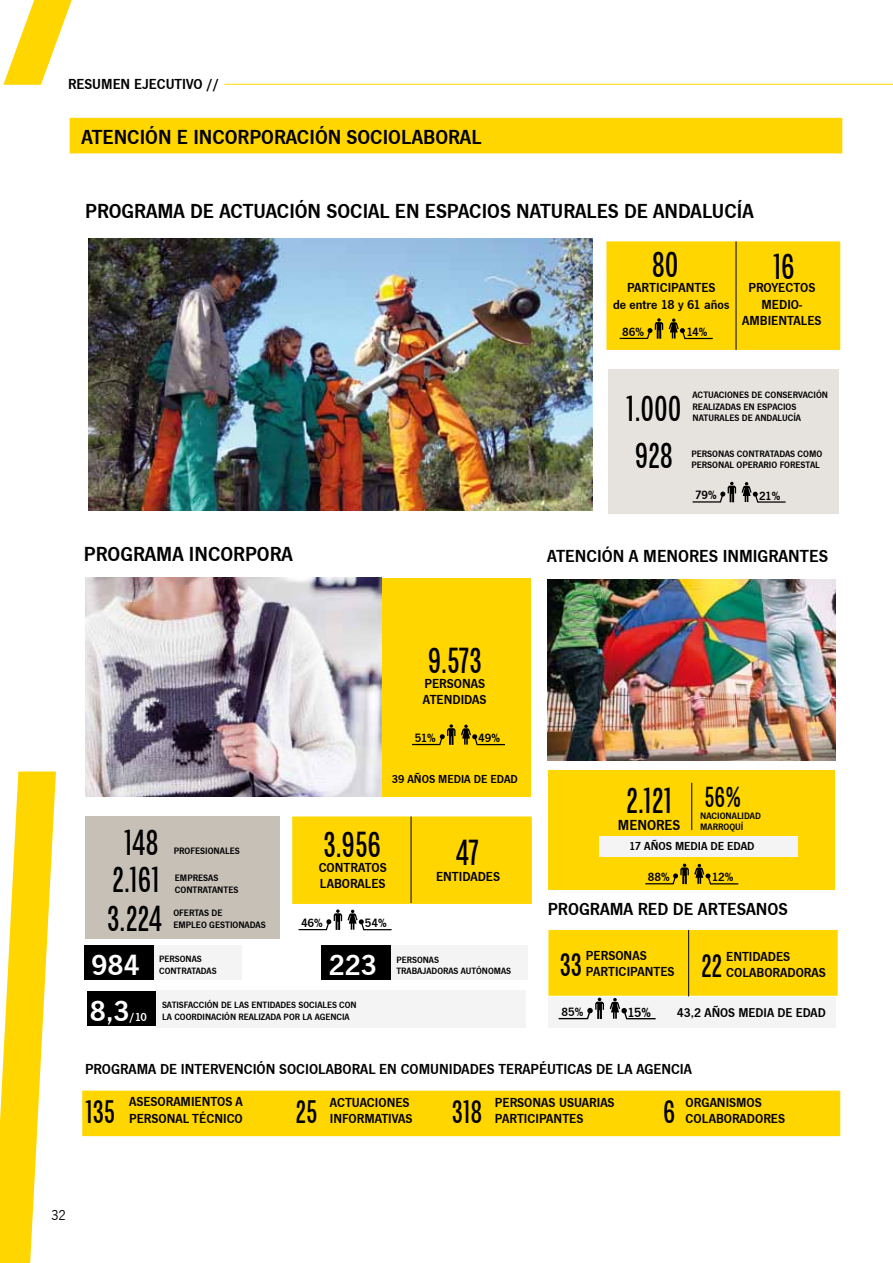
<style>
.page{position:relative;width:893px;height:1263px;background:#fff}
.page>*{position:absolute;margin:0;border:0;box-sizing:border-box;transform-origin:0 0}
.t1{font:36px "Chartwell Radar";color:#000}
.t2{font:32.4px "Chartwell Radar";color:#000}
.t3{font:30.3px "News Got T Dem";color:#fff}
.t4{font:28.8px "Chartwell Radar";color:#000}
.t5{font:21px "News Got T Dem";color:#000}
.t6{font:18px "News Got T Dem";color:#000}
.t7{font:15px "News Got T Dem";color:#000}
.t8{font:15px "News Got T";color:#000}
.t9{font:13.65px "News Got T Dem";color:#000}
.t10{font:13.5px/16.2px "News Got T Dem";color:#000}
.t11{font:13.2px "News Got T Dem";color:#000}
.t12{font:12.45px "News Got T Dem";color:#000}
.t13{font:12.15px "News Got T Dem";color:#fff}
.t14{font:12px "News Got T Dem";color:#000}
.t15{font:9.6px/11.6px "News Got T Dem";color:#000}
.t16{font:9.45px/11.4px "News Got T Dem";color:#000}
</style>
<div class="page">
<svg style="left:3px;top:0;width:69px;height:85px"></svg>
<svg style="left:0;top:771px;width:56px;height:492px"></svg>
<hr style="left:224px;top:84px;width:669px;height:1px;background:#ffd600">
<div style="left:606px;top:241px;width:234px;height:109px;background:#ffd600;border:3px solid #ffd600"></div>
<hr style="left:736px;top:241px;width:1px;height:109px;background:#000">
<svg style="left:669px;top:318px;width:44px;height:22px"></svg>
<svg style="left:619px;top:318px;width:44px;height:21px"></svg>
<div style="left:608px;top:370px;width:231px;height:144px;background:#e6e3df"></div>
<svg style="left:692px;top:482px;width:94px;height:21px"></svg>
<img style="left:88px;top:238px;width:505px;height:273px">
<div style="left:82px;top:1091px;width:758px;height:45px;background:#ffd600"></div>
<div style="left:548px;top:771px;width:286px;height:119px;background:#ffd600"></div>
<img style="left:548px;top:579px;width:288px;height:181px">
<div style="left:549px;top:998px;width:287px;height:30px;background:#f4f4f5"></div>
<svg style="left:610px;top:998px;width:46px;height:22px"></svg>
<svg style="left:558px;top:998px;width:46px;height:22px"></svg>
<div style="left:599px;top:836px;width:199px;height:21px;background:#f4f4f5"></div>
<hr style="left:691px;top:783px;width:1px;height:47px;background:#000">
<svg style="left:645px;top:864px;width:94px;height:21px"></svg>
<div style="left:87px;top:991px;width:77px;height:34px;background:#000"></div>
<div style="left:157px;top:990px;width:369px;height:37px;background:#f4f4f5"></div>
<div style="left:84px;top:945px;width:77px;height:35px;background:#000"></div>
<div style="left:154px;top:945px;width:87px;height:35px;background:#f4f4f5"></div>
<div style="left:321px;top:946px;width:78px;height:34px;background:#000"></div>
<div style="left:391px;top:946px;width:137px;height:34px;background:#f4f4f5"></div>
<div style="left:292px;top:816px;width:240px;height:88px;background:#ffd600;border:3px solid #ffd600"></div>
<hr style="left:411px;top:816px;width:1px;height:87px;background:#000">
<svg style="left:348px;top:910px;width:44px;height:21px"></svg>
<svg style="left:298px;top:909px;width:44px;height:22px"></svg>
<div style="left:85px;top:816px;width:195px;height:123px;background:#c6c0b7"></div>
<div style="left:85px;top:578px;width:445px;height:218px;background:#ffd600"></div>
<img style="left:85px;top:578px;width:296px;height:218px">
<div style="left:548px;top:930px;width:290px;height:66px;background:#ffd600;border:3px solid #ffd600"></div>
<hr style="left:688px;top:930px;width:1px;height:66px;background:#000">
<div style="left:67px;top:115px;width:778px;height:41px;background:#ffd600;border:3px solid #fff"></div>
<svg style="left:461px;top:725px;width:44px;height:21px"></svg>
<svg style="left:412px;top:724px;width:43px;height:22px"></svg>
<p class="t7" style="left:68px;top:74px;width:153px">RESUMEN EJECUTIVO //</p>
<h3 class="t5" style="left:81px;top:123px;width:401px">ATENCIÓN E INCORPORACIÓN SOCIOLABORAL</h3>
<h3 class="t5" style="left:85px;top:196px;width:670px">PROGRAMA DE ACTUACIÓN SOCIAL EN ESPACIOS NATURALES DE ANDALUCÍA</h3>
<h1 class="t1" style="left:652px;top:242px;width:28px">80</h1>
<p class="t10" style="left:613px;top:279px;width:118px;text-align:center">PARTICIPANTES<br>DE ENTRE 18 Y 61 AÑOS</p>
<p class="t12" style="left:622px;top:323px;width:23px">86%</p>
<p class="t12" style="left:686px;top:324px;width:23px">14%</p>
<h1 class="t1" style="left:773px;top:245px;width:23px">16</h1>
<p class="t10" style="left:742px;top:279px;width:81px;text-align:center">PROYECTOS<br>MEDIO-<br>AMBIENTALES</p>
<h1 class="t1" style="left:626px;top:387px;width:57px">1.000</h1>
<p class="t15" style="left:693px;top:389px;width:137px">ACTUACIONES DE CONSERVACIÓN<br>REALIZADAS EN ESPACIOS<br>NATURALES DE ANDALUCÍA</p>
<h1 class="t1" style="left:635px;top:434px;width:40px">928</h1>
<p class="t15" style="left:691px;top:447px;width:133px">PERSONAS CONTRATADAS COMO<br>PERSONAL OPERARIO FORESTAL</p>
<h3 class="t5" style="left:84px;top:540px;width:210px">PROGRAMA INCORPORA</h3>
<p class="t12" style="left:695px;top:487px;width:23px">79%</p>
<p class="t12" style="left:759px;top:487px;width:23px">21%</p>
<h3 class="t6" style="left:547px;top:544px;width:282px">ATENCIÓN A MENORES INMIGRANTES</h3>
<h1 class="t1" style="left:428px;top:638px;width:55px">9.573</h1>
<p class="t10" style="left:423px;top:675px;width:65px">PERSONAS<br>ATENDIDAS</p>
<h1 class="t1" style="left:124px;top:820px;width:36px">148</h1>
<p class="t15" style="left:174px;top:845px;width:67px">PROFESIONALES</p>
<h1 class="t1" style="left:112px;top:858px;width:49px">2.161</h1>
<p class="t15" style="left:175px;top:872px;width:65px">EMPRESAS<br>CONTRATANTES</p>
<h1 class="t1" style="left:107px;top:896px;width:56px">3.224</h1>
<p class="t15" style="left:173px;top:907px;width:94px">OFERTAS DE<br>EMPLEO GESTIONADAS</p>
<h3 class="t3" style="left:91px;top:944px;width:50px">984</h3>
<p class="t16" style="left:159px;top:953px;width:44px">PERSONAS</p>
<p class="t16" style="left:159px;top:964px;width:59px">CONTRATADAS</p>
<p class="t12" style="left:415px;top:729px;width:23px">51%</p>
<p class="t12" style="left:478px;top:730px;width:23px">49%</p>
<p class="t14" style="left:392px;top:771px;width:128px">39 AÑOS MEDIA DE EDAD</p>
<h1 class="t1" style="left:324px;top:822px;width:59px">3.956</h1>
<p class="t10" style="left:319px;top:859px;width:70px">CONTRATOS<br>LABORALES</p>
<p class="t12" style="left:301px;top:914px;width:23px">46%</p>
<p class="t12" style="left:365px;top:915px;width:23px">54%</p>
<h1 class="t1" style="left:456px;top:831px;width:24px">47</h1>
<p class="t10" style="left:436px;top:868px;width:66px">ENTIDADES</p>
<h3 class="t3" style="left:329px;top:945px;width:50px">223</h3>
<p class="t16" style="left:396px;top:953px;width:116px">PERSONAS<br>TRABAJADORAS AUTÓNOMAS</p>
<h3 class="t3" style="left:90px;top:990px;width:41px">8,3</h3>
<p class="t13" style="left:130px;top:1008px;width:19px">/10</p>
<p class="t16" style="left:162px;top:999px;width:196px">SATISFACCIÓN DE LAS ENTIDADES SOCIALES CON<br>LA COORDINACIÓN REALIZADA POR LA AGENCIA</p>
<h1 class="t1" style="left:626px;top:779px;width:48px">2.121</h1>
<p class="t7" style="left:618px;top:815px;width:64px">MENORES</p>
<h3 class="t4" style="left:705px;top:779px;width:38px">56%</h3>
<p class="t15" style="left:700px;top:809px;width:7px">NACIONALIDAD<br>MARROQUÍ</p>
<p class="t14" style="left:629px;top:837px;width:127px">17 AÑOS MEDIA DE EDAD</p>
<p class="t12" style="left:648px;top:869px;width:23px">88%</p>
<p class="t12" style="left:712px;top:869px;width:23px">12%</p>
<h3 class="t6" style="left:548px;top:897px;width:242px">PROGRAMA RED DE ARTESANOS</h3>
<p class="t10" style="left:586px;top:947px;width:62px">PERSONAS</p>
<p class="t10" style="left:726px;top:947px;width:66px">ENTIDADES</p>
<h2 class="t2" style="left:560px;top:945px;width:24px">33</h2>
<h2 class="t2" style="left:701px;top:945px;width:23px">22</h2>
<p class="t10" style="left:586px;top:963px;width:90px">PARTICIPANTES</p>
<p class="t10" style="left:726px;top:963px;width:101px">COLABORADORAS</p>
<p class="t12" style="left:562px;top:1003px;width:23px">85%</p>
<p class="t9" style="left:627px;top:1003px;width:25px">15%</p>
<p class="t11" style="left:677px;top:1004px;width:150px">43,2 AÑOS MEDIA DE EDAD</p>
<p class="t7" style="left:85px;top:1059px;width:608px">PROGRAMA DE INTERVENCIÓN SOCIOLABORAL EN COMUNIDADES TERAPÉUTICAS DE LA AGENCIA</p>
<p class="t10" style="left:129px;top:1093px;width:115px">ASESORAMIENTOS A<br>PERSONAL TÉCNICO</p>
<p class="t10" style="left:686px;top:1094px;width:101px">ORGANISMOS<br>COLABORADORES</p>
<p class="t10" style="left:330px;top:1094px;width:84px">ACTUACIONES<br>INFORMATIVAS</p>
<p class="t10" style="left:495px;top:1094px;width:121px">PERSONAS USUARIAS</p>
<h2 class="t2" style="left:85px;top:1092px;width:32px">135</h2>
<h2 class="t2" style="left:296px;top:1092px;width:23px">25</h2>
<h2 class="t2" style="left:452px;top:1092px;width:32px">318</h2>
<h2 class="t2" style="left:663px;top:1092px;width:14px">6</h2>
<p class="t10" style="left:495px;top:1110px;width:90px">PARTICIPANTES</p>
<p class="t8" style="left:51px;top:1205px;width:16px">32</p>
</div>
